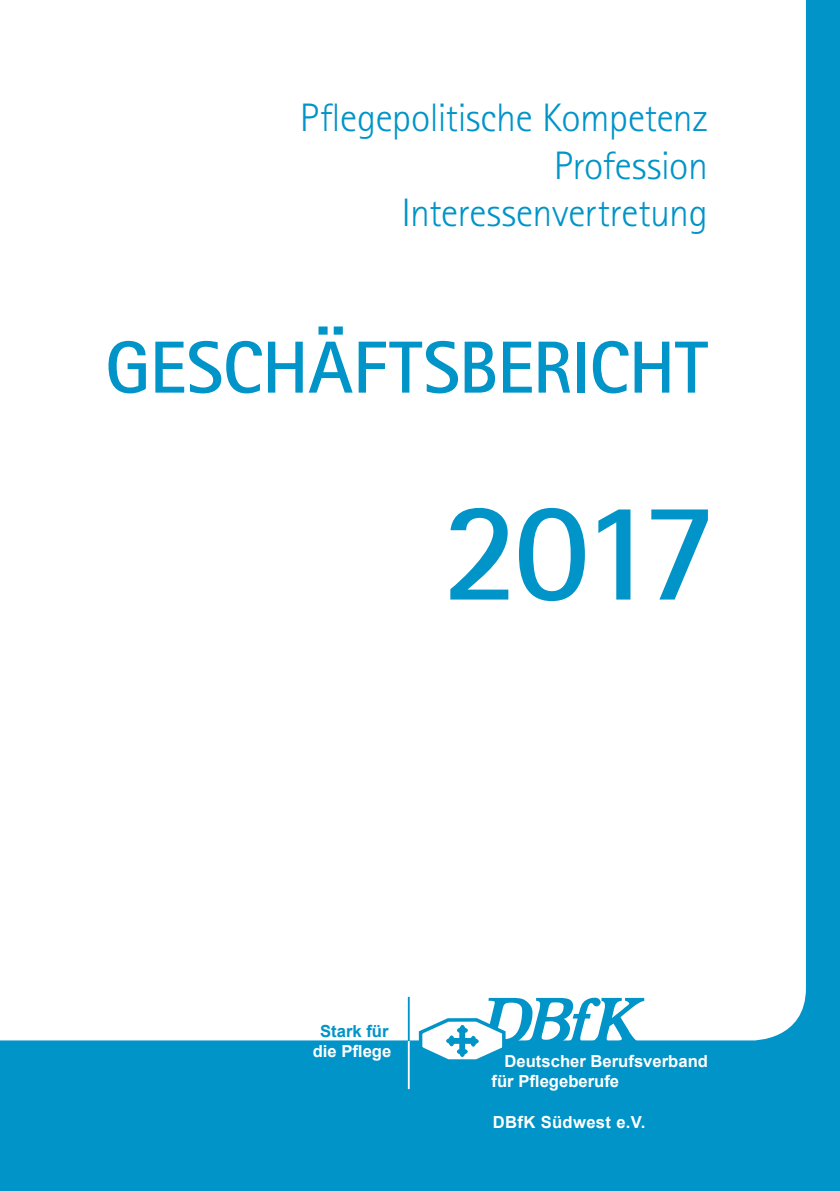
<style>
.page{position:relative;width:840px;height:1191px;background:#fff}
.page>*{position:absolute;margin:0;border:0;box-sizing:border-box;transform-origin:0 0}
.t1{font:700 142px "Rotis Sans Serif";color:#0094c8}
.t2{font:700 73.8px "Rotis Sans Serif";letter-spacing:-.005em;color:#0094c8}
.t3{font:300 39.8px/47.8px "Rotis Sans Serif";letter-spacing:-.01em;color:#0094c8;text-align:right}
.t4{font:700 16.6px/20px "Arial";color:#fff}
.t5{font:700 16.6px "Arial";letter-spacing:.02em;color:#fff}
.t6{font:700 16.6px "Arial";color:#0094c8}
</style>
<div class="page">
<div style="left:0;top:0;width:839px;height:1191px;background:#0094c8"></div>
<div style="left:0;top:0;width:805px;height:1040px;background:#fff"></div>
<svg style="left:417px;top:997px;width:227px;height:63px"></svg>
<hr style="left:407px;top:996px;width:2px;height:45px;background:#0094c8">
<hr style="left:407px;top:1041px;width:2px;height:48px;background:#fff">
<p class="t3" style="left:300px;top:94px;width:409px">Pflegepolitische Kompetenz<br>Profession<br>Interessenvertretung</p>
<h2 class="t2" style="left:105px;top:321px;width:604px">GESCHÄFTSBERICHT</h2>
<h1 class="t1" style="left:442px;top:461px;width:276px">2017</h1>
<p class="t6" style="left:320px;top:1020px;width:70px">Stark für</p>
<p class="t4" style="left:312px;top:1041px;width:80px">die Pflege</p>
<p class="t4" style="left:491px;top:1051px;width:218px;text-indent:13px">Deutscher Berufsverband für Pflegeberufe</p>
<p class="t5" style="left:492px;top:1111px;width:154px">DBfK Südwest e.V.</p>
</div>
